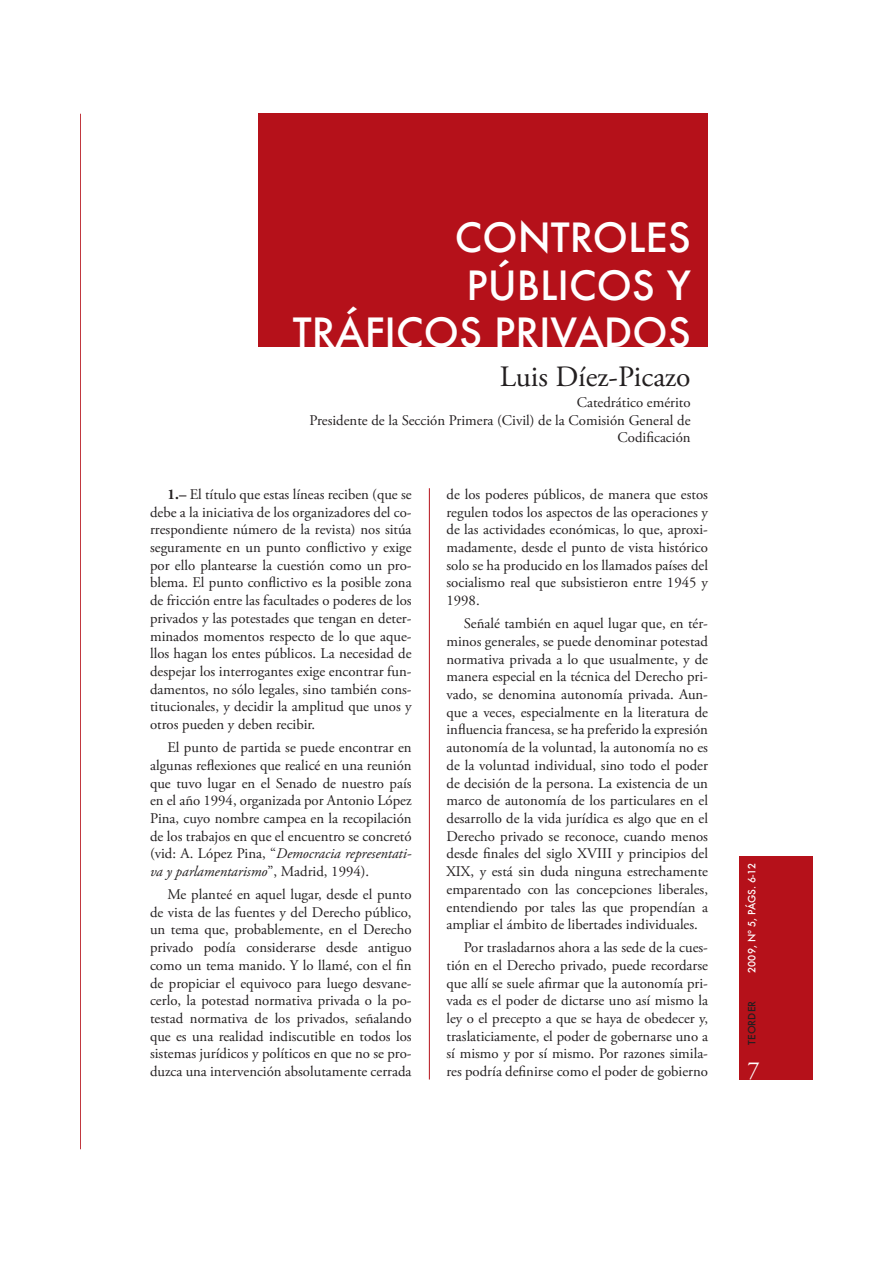
<style>
.page{position:relative;width:893px;height:1263px;background:#fff}
.page>*{position:absolute;margin:0;border:0;box-sizing:border-box;transform-origin:0 0}
.t1{font:500 39.3px/47.2px "Futura";color:#fff;text-align:right}
.t2{font:29.55px "Adobe Garamond Pro";color:#231f20}
.t3{font:24.6px "Adobe Garamond Pro";color:#fff}
.t4{font:14.7px/17.7px "Adobe Garamond Pro";color:#231f20;text-align:justify}
.t5{font:500 9.9px "Futura";color:#fff}
.t6{font:500 9.9px "Futura";color:#231f20}
.s1{font-weight:700}
.s2{font-style:italic}
</style>
<div class="page">
<div style="left:258px;top:114px;width:450px;height:233px;background:#b5111a"></div>
<hr style="left:429px;top:488px;width:1px;height:592px;background:#b5111a">
<div style="left:739px;top:856px;width:74px;height:224px;background:#b5111a"></div>
<h1 class="t1" style="left:293px;top:213px;width:399px">CONTROLES<br>PÚBLICOS Y<br>TRÁFICOS PRIVADOS</h1>
<h2 class="t2" style="left:500px;top:364px;width:192px">Luis Díez-Picazo</h2>
<p class="t4" style="left:309px;top:395px;width:383px;text-align:right">Catedrático emérito<br>Presidente de la Sección Primera (Civil) de la Comisión General de<br>Codificación</p>
<p class="t4" style="left:150px;top:487px;width:263px;text-indent:17px"><span class="s1">1.–</span> El título que estas líneas reciben (que se debe a la iniciativa de los organizadores del co&shy;rrespondiente número de la revista) nos sitúa seguramente en un punto conflictivo y exige por ello plantearse la cuestión como un pro&shy;blema. El punto conflictivo es la posible zona de fricción entre las facultades o poderes de los privados y las potestades que tengan en deter&shy;minados momentos respecto de lo que aque&shy;llos hagan los entes públicos. La necesidad de despejar los interrogantes exige encontrar fun&shy;damentos, no sólo legales, sino también cons&shy;titucionales, y decidir la amplitud que unos y otros pueden y deben recibir.</p>
<p class="t4" style="left:150px;top:740px;width:263px;text-indent:17px">El punto de partida se puede encontrar en algunas reflexiones que realicé en una reunión que tuvo lugar en el Senado de nuestro país en el año 1994, organizada por Antonio López Pina, cuyo nombre campea en la recopilación de los trabajos en que el encuentro se concretó (vid: A. López Pina, “<span class="s2">Democracia representati&shy;va y parlamentarismo</span>”, Madrid, 1994).</p>
<p class="t4" style="left:150px;top:887px;width:263px;text-indent:17px">Me planteé en aquel lugar, desde el punto de vista de las fuentes y del Derecho público, un tema que, probablemente, en el Derecho privado podía considerarse desde antiguo como un tema manido. Y lo llamé, con el fin de propiciar el equivoco para luego desvane&shy;cerlo, la potestad normativa privada o la po&shy;testad normativa de los privados, señalando que es una realidad indiscutible en todos los sistemas jurídicos y políticos en que no se pro&shy;duzca una intervención absolutamente cerrada</p>
<p class="t4" style="left:446px;top:487px;width:263px">de los poderes públicos, de manera que estos regulen todos los aspectos de las operaciones y de las actividades económicas, lo que, aproxi&shy;madamente, desde el punto de vista histórico solo se ha producido en los llamados países del socialismo real que subsistieron entre 1945 y 1998.</p>
<p class="t4" style="left:446px;top:616px;width:263px;text-indent:17px">Señalé también en aquel lugar que, en tér&shy;minos generales, se puede denominar potestad normativa privada a lo que usualmente, y de manera especial en la técnica del Derecho pri&shy;vado, se denomina autonomía privada. Aun&shy;que a veces, especialmente en la literatura de influencia francesa, se ha preferido la expresión autonomía de la voluntad, la autonomía no es de la voluntad individual, sino todo el poder de decisión de la persona. La existencia de un marco de autonomía de los particulares en el desarrollo de la vida jurídica es algo que en el Derecho privado se reconoce, cuando menos desde finales del siglo XVIII y principios del XIX, y está sin duda ninguna estrechamente emparentado con las concepciones liberales, entendiendo por tales las que propendían a ampliar el ámbito de libertades individuales.</p>
<p class="t4" style="left:446px;top:940px;width:263px;text-indent:17px">Por trasladarnos ahora a las sede de la cues&shy;tión en el Derecho privado, puede recordarse que allí se suele afirmar que la autonomía pri&shy;vada es el poder de dictarse uno así mismo la ley o el precepto a que se haya de obedecer y, traslaticiamente, el poder de gobernarse uno a sí mismo y por sí mismo. Por razones simila&shy;res podría definirse como el poder de gobierno</p>
<p class="t5" style="left:745px;top:973px;width:111px;rotate:-90deg">2009, Nº 5, PÁGS. 6-12</p>
<p class="t6" style="left:745px;top:1045px;width:45px;rotate:-90deg">TEORDER</p>
<h3 class="t3" style="left:747px;top:1061px;width:14px">7</h3>
</div>
